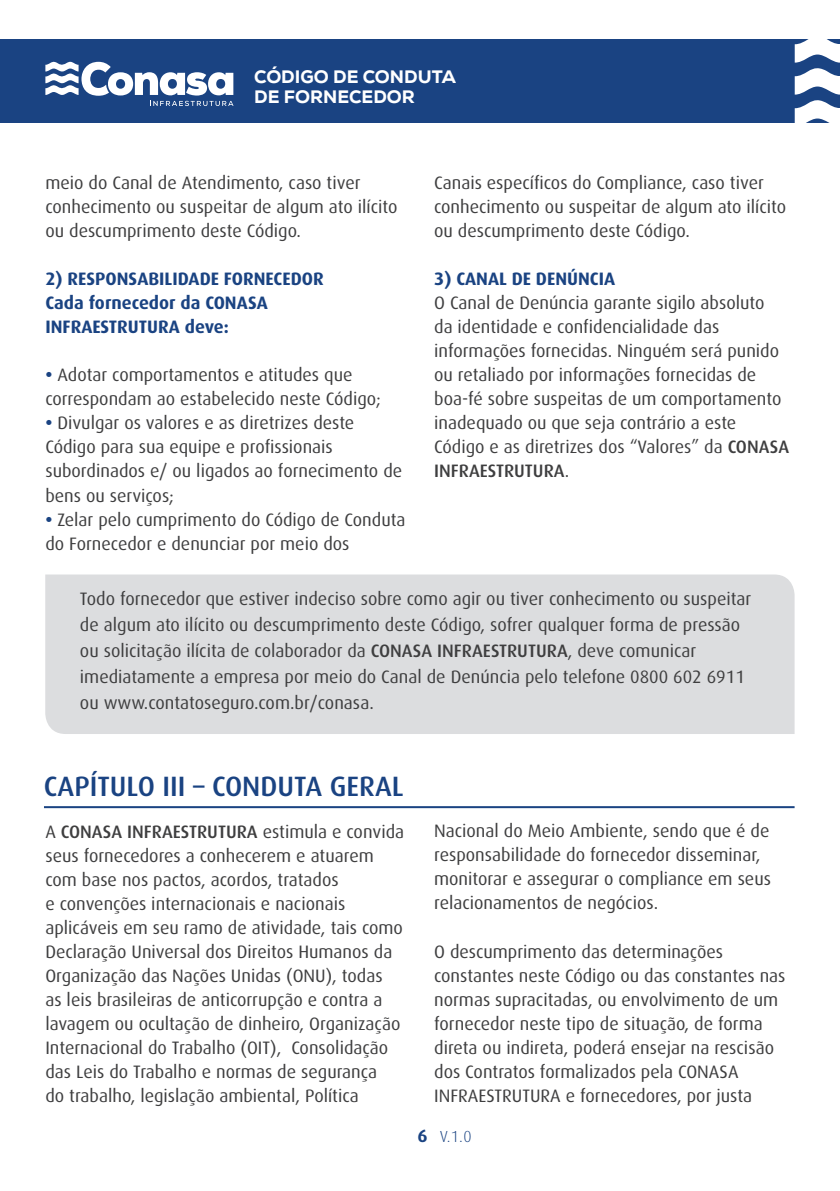
<style>
.page{position:relative;width:840px;height:1191px;background:#fff}
.page>*{position:absolute;margin:0;border:0;box-sizing:border-box;transform-origin:0 0}
.t1{font:500 28px "Dax Pro";color:#1a4382}
.t2{font:18px/24px "Dax Pro";color:#3e3e3f}
.t3{font:700 18px/24px "Dax Pro";color:#1a4382}
.t4{font:800 18px/20px "Nexa";color:#fff}
.t5{font:300 16px "Dax Pro";color:#1a4382}
.s1{font-weight:500}
.s2{font-weight:700;color:#1a4382}
</style>
<div class="page">
<div style="left:0;top:40px;width:839px;height:83px;background:#1a4382"></div>
<svg style="left:45px;top:61px;width:188px;height:45px"></svg>
<svg style="left:794px;top:39px;width:45px;height:84px"></svg>
<div style="left:45px;top:574px;width:749px;height:160px;background:#dcdddf"></div>
<hr style="left:44px;top:806px;width:750px;height:2px;background:#1a4382">
<p class="t4" style="left:254px;top:67px;width:203px">CÓDIGO DE CONDUTA<br>DE FORNECEDOR</p>
<p class="t2" style="left:434px;top:170px;width:353px">Canais específicos do Compliance, caso tiver conhecimento ou suspeitar de algum ato ilícito ou descumprimento deste Código.</p>
<p class="t3" style="left:434px;top:266px;width:182px">3) CANAL DE DENÚNCIA</p>
<p class="t2" style="left:434px;top:290px;width:356px">O Canal de Denúncia garante sigilo absoluto<br>da identidade e confidencialidade das informações fornecidas. Ninguém será punido ou retaliado por informações fornecidas de boa-fé sobre suspeitas de um comportamento inadequado ou que seja contrário a este Código e as diretrizes dos “Valores” da <span class="s1">CONASA INFRAESTRUTURA</span>.</p>
<p class="t2" style="left:45px;top:171px;width:353px">meio do Canal de Atendimento, caso tiver conhecimento ou suspeitar de algum ato ilícito ou descumprimento deste Código.</p>
<p class="t3" style="left:45px;top:267px;width:280px">2) RESPONSABILIDADE FORNECEDOR<br>Cada fornecedor da CONASA<br>INFRAESTRUTURA deve:</p>
<p class="t2" style="left:45px;top:362px;width:337px"><span class="s2">•</span> Adotar comportamentos e atitudes que correspondam ao estabelecido neste Código;</p>
<p class="t2" style="left:45px;top:410px;width:358px"><span class="s2">•</span> Divulgar os valores e as diretrizes deste Código para sua equipe e profissionais subordinados e/ ou ligados ao fornecimento de bens ou serviços;</p>
<p class="t2" style="left:45px;top:506px;width:361px"><span class="s2">•</span> Zelar pelo cumprimento do Código de Conduta do Fornecedor e denunciar por meio dos</p>
<p class="t2" style="left:80px;top:585px;width:672px;line-height:26px">Todo fornecedor que estiver indeciso sobre como agir ou tiver conhecimento ou suspeitar de algum ato ilícito ou descumprimento deste Código, sofrer qualquer forma de pressão ou solicitação ilícita de colaborador da <span class="s1">CONASA INFRAESTRUTURA</span>, deve comunicar imediatamente a empresa por meio do Canal de Denúncia pelo telefone 0800 602 6911 ou www.contatoseguro.com.br/conasa.</p>
<h1 class="t1" style="left:44px;top:767px;width:361px">CAPÍTULO III – CONDUTA GERAL</h1>
<p class="t2" style="left:45px;top:818px;width:360px">A <span class="s1">CONASA INFRAESTRUTURA</span> estimula e convida seus fornecedores a conhecerem e atuarem com base nos pactos, acordos, tratados<br>e convenções internacionais e nacionais aplicáveis em seu ramo de atividade, tais como Declaração Universal dos Direitos Humanos da Organização das Nações Unidas (ONU), todas<br>as leis brasileiras de anticorrupção e contra a lavagem ou ocultação de dinheiro, Organização Internacional do Trabalho (OIT), Consolidação das Leis do Trabalho e normas de segurança<br>do trabalho, legislação ambiental, Política</p>
<p class="t2" style="left:434px;top:818px;width:338px">Nacional do Meio Ambiente, sendo que é de responsabilidade do fornecedor disseminar, monitorar e assegurar o compliance em seus relacionamentos de negócios.</p>
<p class="t2" style="left:434px;top:938px;width:353px">O descumprimento das determinações constantes neste Código ou das constantes nas normas supracitadas, ou envolvimento de um fornecedor neste tipo de situação, de forma direta ou indireta, poderá ensejar na rescisão dos Contratos formalizados pela CONASA INFRAESTRUTURA e fornecedores, por justa</p>
<p class="t3" style="left:417px;top:1123px;width:12px">6</p>
<p class="t5" style="left:440px;top:1126px;width:33px">V.1.0</p>
</div>
